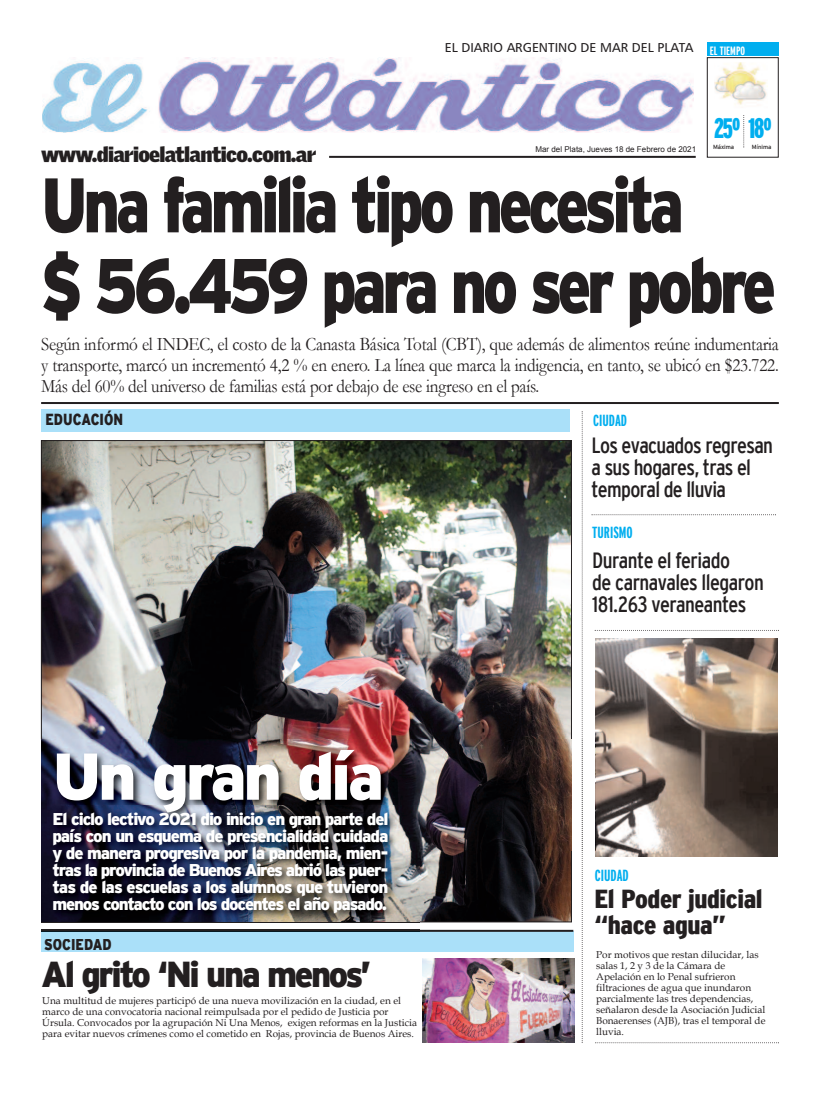
<style>
.page{position:relative;width:820px;height:1095px;background:#fff}
.page>*{position:absolute;margin:0;border:0;box-sizing:border-box;transform-origin:0 0}
.t1{font:900 77px/80.5px "Interstate";letter-spacing:-.07em;color:#231f20;scale:.81 1}
.t2{font:900 66px "Interstate";letter-spacing:-.05em;color:#fff}
.t3{font:900 36px "Interstate";letter-spacing:-.07em;color:#231f20;scale:.95 1}
.t4{font:900 extra-condensed 28px "Interstate";color:#00aeef}
.t5{font:900 condensed 26px/26px "Interstate";letter-spacing:-.015em;color:#231f20;scale:1.07 1}
.t6{font:condensed 22px/22px "Interstate";letter-spacing:-.025em;color:#231f20}
.t7{font:900 21px "Griffith Gothic";letter-spacing:-.03em;color:#231f20}
.t8{font:19px/21px "Garamond";letter-spacing:-.015em;color:#231f20;text-align:justify;scale:.9 1}
.t9{font:900 17px/17px "Interstate";letter-spacing:-.07em;color:#fff;text-align:justify}
.t10{font:700 extra-condensed 16px "Interstate";color:#00aeef}
.t11{font:900 16px "Interstate";color:#231f20;scale:.8 1}
.t12{font:13px "Humanist 777 BT Roman B";color:#231f20}
.t13{font:700 extra-condensed 12px "Interstate";color:#fff}
.t14{font:10px/11px "Book Antiqua";color:#231f20}
.t15{font:8px "Arial";color:#231f20}
.t16{font:6px "Interstate";letter-spacing:-.005em;color:#231f20}
</style>
<div class="page">
<div style="left:41px;top:930px;width:532px;height:21px;background:#aae0f9"></div>
<img style="left:43px;top:442px;width:526px;height:478px">
<hr style="left:41px;top:929px;width:532px;height:2px;background:#231f20">
<hr style="left:41px;top:402px;width:737px;height:2px;background:#231f20">
<div style="left:41px;top:408px;width:529px;height:23px;background:#aae0f9"></div>
<svg style="left:591px;top:514px;width:184px;height:1px"></svg>
<img style="left:595px;top:638px;width:182px;height:218px">
<img style="left:419px;top:739px;width:153px;height:111px">
<img style="left:41px;top:739px;width:378px;height:66px">
<svg style="left:581px;top:411px;width:1px;height:630px"></svg>
<img style="left:43px;top:57px;width:650px;height:75px">
<hr style="left:329px;top:156px;width:366px;height:2px;background:#231f20">
<div style="left:706px;top:57px;width:72px;height:100px;border:1px solid #231f20"></div>
<div style="left:706px;top:43px;width:72px;height:13px;background:#00aeef"></div>
<svg style="left:743px;top:115px;width:1px;height:32px"></svg>
<img style="left:714px;top:62px;width:53px;height:43px">
<img style="left:41px;top:922px;width:378px;height:1px">
<img style="left:41px;top:931px;width:378px;height:1px">
<img style="left:41px;top:850px;width:378px;height:72px">
<img style="left:41px;top:805px;width:378px;height:45px">
<img style="left:163px;top:805px;width:20px;height:7px">
<img style="left:422px;top:958px;width:152px;height:83px">
<h3 class="t12" style="left:444px;top:40px;width:250px">EL DIARIO ARGENTINO DE MAR DEL PLATA</h3>
<p class="t13" style="left:709px;top:44px;width:37px">EL TIEMPO</p>
<h3 class="t4" style="left:713px;top:112px;width:59px">25º 18º</h3>
<h3 class="t7" style="left:41px;top:143px;width:276px">www.diarioelatlantico.com.ar</h3>
<p class="t16" style="left:712px;top:143px;width:23px">Máxima</p>
<p class="t16" style="left:751px;top:143px;width:21px">Mínima</p>
<p class="t15" style="left:535px;top:145px;width:162px">Mar del Plata, Jueves 18 de Febrero de 2021</p>
<h1 class="t1" style="left:41px;top:164px;width:908px">Una familia tipo necesita<br>$ 56.459 para no ser pobre</h1>
<p class="t8" style="left:41px;top:334px;width:820px">Según informó el INDEC, el costo de la Canasta Básica Total (CBT), que además de alimentos reúne indumentaria y transporte, marcó un incrementó 4,2 % en enero. La línea que marca la indigencia, en tanto, se ubicó en $23.722.<br>Más del 60% del universo de familias está por debajo de ese ingreso en el país.</p>
<h3 class="t11" style="left:45px;top:410px;width:99px">EDUCACIÓN</h3>
<h2 class="t2" style="left:52px;top:738px;width:333px">Un gran día</h2>
<p class="t9" style="left:52px;top:809px;width:337px">El ciclo lectivo 2021 dio inicio en gran parte del país con un esquema de presencialidad cuidada y de manera progresiva por la pandemia, mien&shy;tras la provincia de Buenos Aires abrió las puer&shy;tas de las escuelas a los alumnos que tuvieron menos contacto con los docentes el año pasado.</p>
<h3 class="t11" style="left:44px;top:934px;width:86px">SOCIEDAD</h3>
<h3 class="t3" style="left:41px;top:953px;width:349px">Al grito ‘Ni una menos’</h3>
<p class="t14" style="left:42px;top:995px;width:376px">Una multitud de mujeres participó de una nueva movilización en la ciudad, en el marco de una convocatoria nacional reimpulsada por el pedido de Justicia por Úrsula. Convocados por la agrupación Ni Una Menos, exigen reformas en la Justicia para evitar nuevos crímenes como el cometido en Rojas, provincia de Buenos Aires.</p>
<h3 class="t10" style="left:593px;top:411px;width:35px">CIUDAD</h3>
<h3 class="t6" style="left:591px;top:434px;width:183px">Los evacuados regresan a sus hogares, tras el temporal de lluvia</h3>
<h3 class="t10" style="left:592px;top:523px;width:42px">TURISMO</h3>
<h3 class="t6" style="left:592px;top:549px;width:173px">Durante el feriado<br>de carnavales llegaron<br>181.263 veraneantes</h3>
<h3 class="t10" style="left:594px;top:866px;width:35px">CIUDAD</h3>
<h3 class="t5" style="left:594px;top:885px;width:158px">El Poder judicial “hace agua”</h3>
<p class="t14" style="left:596px;top:948px;width:171px">Por motivos que restan dilucidar, las salas 1, 2 y 3 de la Cámara de<br>Apelación en lo Penal sufrieron filtraciones de agua que inundaron parcialmente las tres dependencias, señalaron desde la Asociación Judicial<br>Bonaerenses (AJB), tras el temporal de lluvia.</p>
</div>
